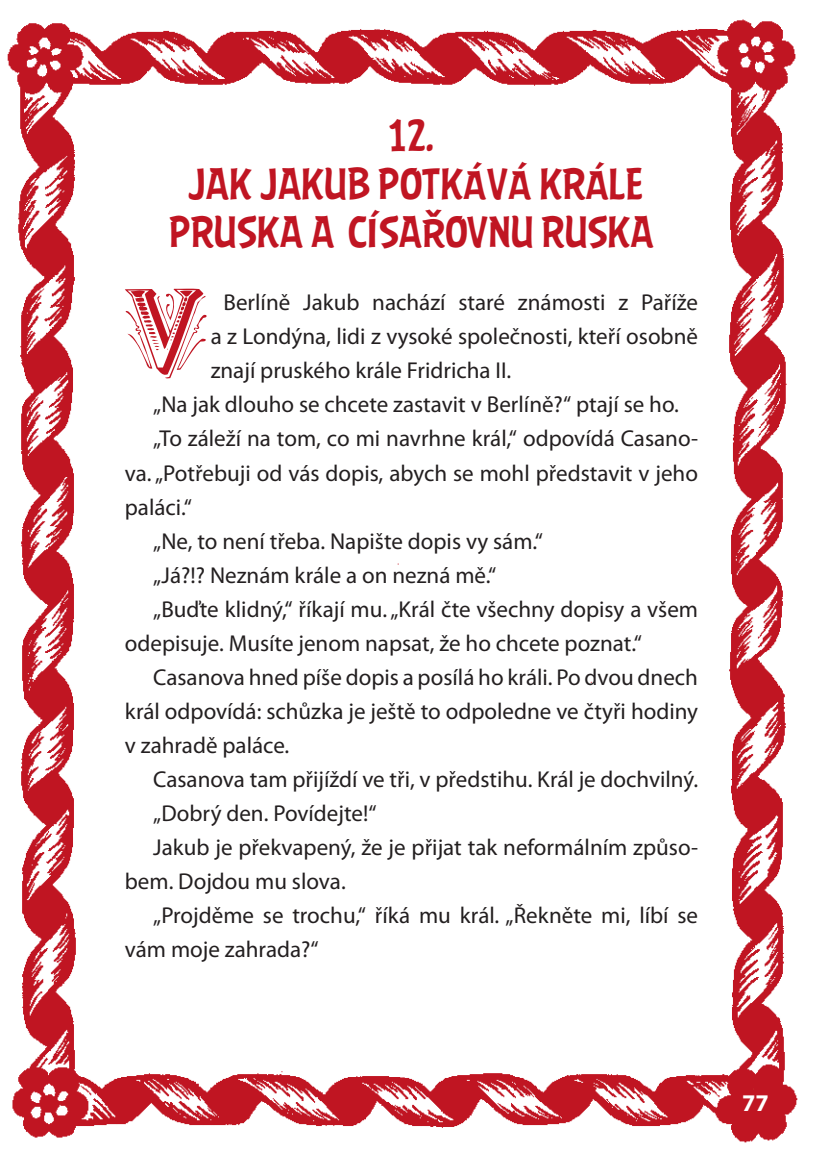
<style>
.page{position:relative;width:823px;height:1163px;background:#fff}
.page>*{position:absolute;margin:0;border:0;box-sizing:border-box;transform-origin:0 0}
.t1{font:112px "Wooden Ship Decorated";color:#c01522}
.t2{font:40px/48px "AB Flock Headline";color:#c01522;text-align:center}
.t3{font:700 24px "Myriad Pro";color:#fff}
.t4{font:23px "Myriad Pro";color:#231f20}
</style>
<div class="page">
<img style="left:7px;top:19px;width:791px;height:1124px">
<h2 class="t2" style="left:169px;top:113px;width:486px">12.<br>JAK JAKUB POTKÁVÁ KRÁLE<br>PRUSKA A CÍSAŘOVNU RUSKA</h2>
<h1 class="t1" style="left:121px;top:271px;width:91px">V</h1>
<p class="t4" style="left:223px;top:288px;width:476px">Berlíně Jakub nachází staré známosti z Paříže</p>
<p class="t4" style="left:210px;top:322px;width:488px">a z Londýna, lidi z vysoké společnosti, kteří osobně</p>
<p class="t4" style="left:210px;top:356px;width:302px">znají pruského krále Fridricha II.</p>
<p class="t4" style="left:153px;top:390px;width:527px">„Na jak dlouho se chcete zastavit v Berlíně?“ ptají se ho.</p>
<p class="t4" style="left:153px;top:424px;width:546px">„To záleží na tom, co mi navrhne král,“ odpovídá Casano-</p>
<p class="t4" style="left:125px;top:458px;width:574px">va. „Potřebuji od vás dopis, abych se mohl představit v jeho</p>
<p class="t4" style="left:125px;top:492px;width:68px">paláci.“</p>
<p class="t4" style="left:153px;top:526px;width:391px">„Ne, to není třeba. Napište dopis vy sám.“</p>
<p class="t4" style="left:153px;top:560px;width:344px">„Já?!? Neznám krále a on nezná mě.“</p>
<p class="t4" style="left:153px;top:594px;width:546px">„Buďte klidný,“ říkají mu. „Král čte všechny dopisy a všem</p>
<p class="t4" style="left:125px;top:628px;width:518px">odepisuje. Musíte jenom napsat, že ho chcete poznat.“</p>
<p class="t4" style="left:153px;top:662px;width:546px">Casanova hned píše dopis a posílá ho králi. Po dvou dnech</p>
<p class="t4" style="left:125px;top:696px;width:574px">král odpovídá: schůzka je ještě to odpoledne ve čtyři hodiny</p>
<p class="t4" style="left:125px;top:730px;width:166px">v zahradě paláce.</p>
<p class="t4" style="left:153px;top:764px;width:546px">Casanova tam přijíždí ve tři, v předstihu. Král je dochvilný.</p>
<p class="t4" style="left:153px;top:798px;width:225px">„Dobrý den. Povídejte!“</p>
<p class="t4" style="left:153px;top:832px;width:546px">Jakub je překvapený, že je přijat tak neformálním způso-</p>
<p class="t4" style="left:125px;top:867px;width:222px">bem. Dojdou mu slova.</p>
<p class="t4" style="left:153px;top:901px;width:546px">„Projděme se trochu,“ říká mu král. „Řekněte mi, líbí se</p>
<p class="t4" style="left:125px;top:935px;width:195px">vám moje zahrada?“</p>
<p class="t3" style="left:741px;top:1086px;width:28px">77</p>
</div>
